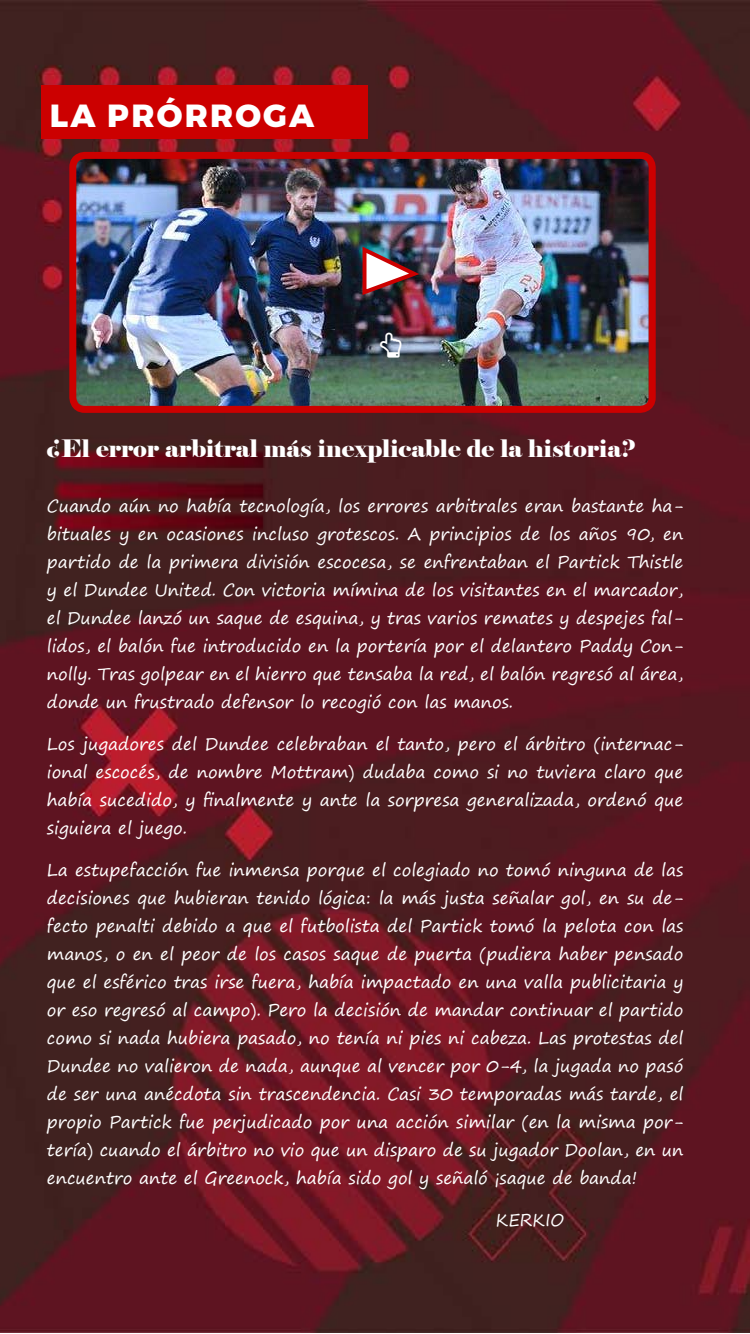
<style>
.page{position:relative;width:750px;height:1334px;background:#fff}
.page>*{position:absolute;margin:0;border:0;box-sizing:border-box;transform-origin:0 0}
.t1{font:700 condensed 48px "Tekton Pro";color:#fff}
.t2{font:800 32px "Montserrat";letter-spacing:.07em;color:#fff}
.t3{font:24px "Elephant";color:#fff}
.t4{font:17px/28px "Segoe Print";color:#fff;text-align:justify}
</style>
<div class="page">
<img style="left:0;top:0;width:750px;height:1333px">
<div style="left:41px;top:85px;width:327px;height:53px;background:#c00"></div>
<img style="left:77px;top:160px;width:571px;height:245px">
<div style="left:69px;top:152px;width:587px;height:261px;border:7px solid #c00;border-radius:12px"></div>
<img style="left:359px;top:244px;width:65px;height:54px">
<svg style="left:380px;top:332px;width:22px;height:25px"></svg>
<h2 class="t2" style="left:50px;top:96px;width:266px">LA PRÓRROGA</h2>
<h1 class="t1" style="left:210px;top:423px;width:277px">El origen del derbi</h1>
<h3 class="t3" style="left:46px;top:433px;width:591px">¿El error arbitral más inexplicable de la historia?</h3>
<p class="t4" style="left:47px;top:491px;width:638px">Cuando aún no había tecnología, los errores arbitrales eran bastante ha&shy;bituales y en ocasiones incluso grotescos. A principios de los años 90, en partido de la primera división escocesa, se enfrentaban el Partick Thistle y el Dundee United. Con victoria mímina de los visitantes en el marcador, el Dundee lanzó un saque de esquina, y tras varios remates y despejes fal&shy;lidos, el balón fue introducido en la portería por el delantero Paddy Con&shy;nolly. Tras golpear en el hierro que tensaba la red, el balón regresó al área, donde un frustrado defensor lo recogió con las manos.</p>
<p class="t4" style="left:47px;top:729px;width:638px">Los jugadores del Dundee celebraban el tanto, pero el árbitro (internac&shy;ional escocés, de nombre Mottram) dudaba como si no tuviera claro que había sucedido, y finalmente y ante la sorpresa generalizada, ordenó que siguiera el juego.</p>
<p class="t4" style="left:47px;top:856px;width:638px">La estupefacción fue inmensa porque el colegiado no tomó ninguna de las decisiones que hubieran tenido lógica: la más justa señalar gol, en su de&shy;fecto penalti debido a que el futbolista del Partick tomó la pelota con las manos, o en el peor de los casos saque de puerta (pudiera haber pensado que el esférico tras irse fuera, había impactado en una valla publicitaria y or eso regresó al campo). Pero la decisión de mandar continuar el partido como si nada hubiera pasado, no tenía ni pies ni cabeza. Las protestas del Dundee no valieron de nada, aunque al vencer por 0-4, la jugada no pasó de ser una anécdota sin trascendencia. Casi 30 temporadas más tarde, el propio Partick fue perjudicado por una acción similar (en la misma por&shy;tería) cuando el árbitro no vio que un disparo de su jugador Doolan, en un encuentro ante el Greenock, había sido gol y señaló ¡saque de banda!</p>
<p class="t4" style="left:496px;top:1206px;width:70px">KERKIO</p>
</div>
